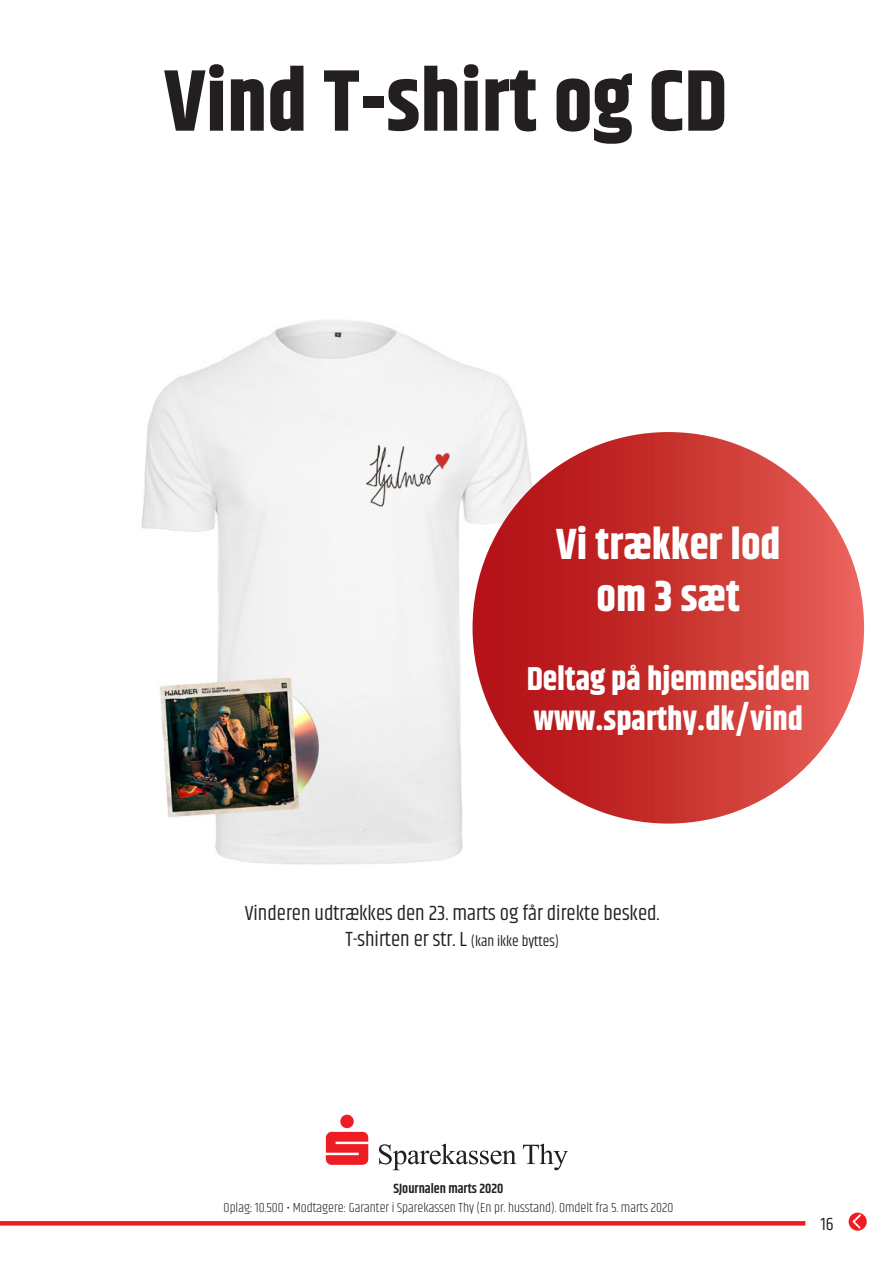
<style>
.page{position:relative;width:893px;height:1263px;background:#fff}
.page>*{position:absolute;margin:0;border:0;box-sizing:border-box;transform-origin:0 0}
.t1{font:700 87px "Khand";color:#231f20}
.t2{font:700 43.5px "Khand";color:#fff}
.t3{font:700 33px/39.6px "Khand";color:#fff}
.t4{font:21px "Khand";color:#231f20}
.t5{font:18px "Khand";color:#231f20}
.Brødtekst{font:300 13.5px "Khand";color:#231f20}
.Brødtekst-2{font:600 13.5px "Khand";color:#231f20}
.s1{font-size:15px}
</style>
<div class="page">
<svg style="left:326px;top:1132px;width:43px;height:33px"></svg>
<div style="left:340px;top:1115px;width:14px;height:13px;background:#ee1d23;border-radius:50%"></div>
<svg style="left:379px;top:1144px;width:137px;height:26px"></svg>
<svg style="left:523px;top:1144px;width:45px;height:26px"></svg>
<img style="left:141px;top:320px;width:433px;height:545px">
<div style="left:472px;top:432px;width:392px;height:391px;background:linear-gradient(to right,#ae0b10,#e65e55);border-radius:196px"></div>
<svg style="left:0;top:1221px;width:805px;height:4px;background:#ee2127"></svg>
<svg style="left:849px;top:1212px;width:18px;height:19px"></svg>
<svg style="left:850px;top:1212px;width:13px;height:19px"></svg>
<p class="t1" style="left:164px;top:39px;width:565px">Vind T-shirt og CD</p>
<p class="t2" style="left:556px;top:513px;width:226px">Vi trækker lod</p>
<p class="t2" style="left:597px;top:565px;width:145px">om 3 sæt</p>
<p class="t3" style="left:527px;top:661px;width:285px">Deltag på hjemmesiden www.sparthy.dk/vind</p>
<p class="t4" style="left:245px;top:901px;width:416px">Vinderen udtrækkes den 23. marts og får direkte besked.</p>
<p class="t4" style="left:345px;top:926px;width:215px">T-shirten er str. L <span class="s1">(kan ikke byttes)</span></p>
<p class="Brødtekst-2" style="left:393px;top:1179px;width:111px">SJournalen marts 2020</p>
<p class="Brødtekst" style="left:224px;top:1200px;width:451px">Oplag: 10.500 • Modtagere: Garanter i Sparekassen Thy (En pr. husstand). Omdelt fra 5. marts 2020</p>
<p class="t5" style="left:821px;top:1213px;width:14px">16</p>
</div>
